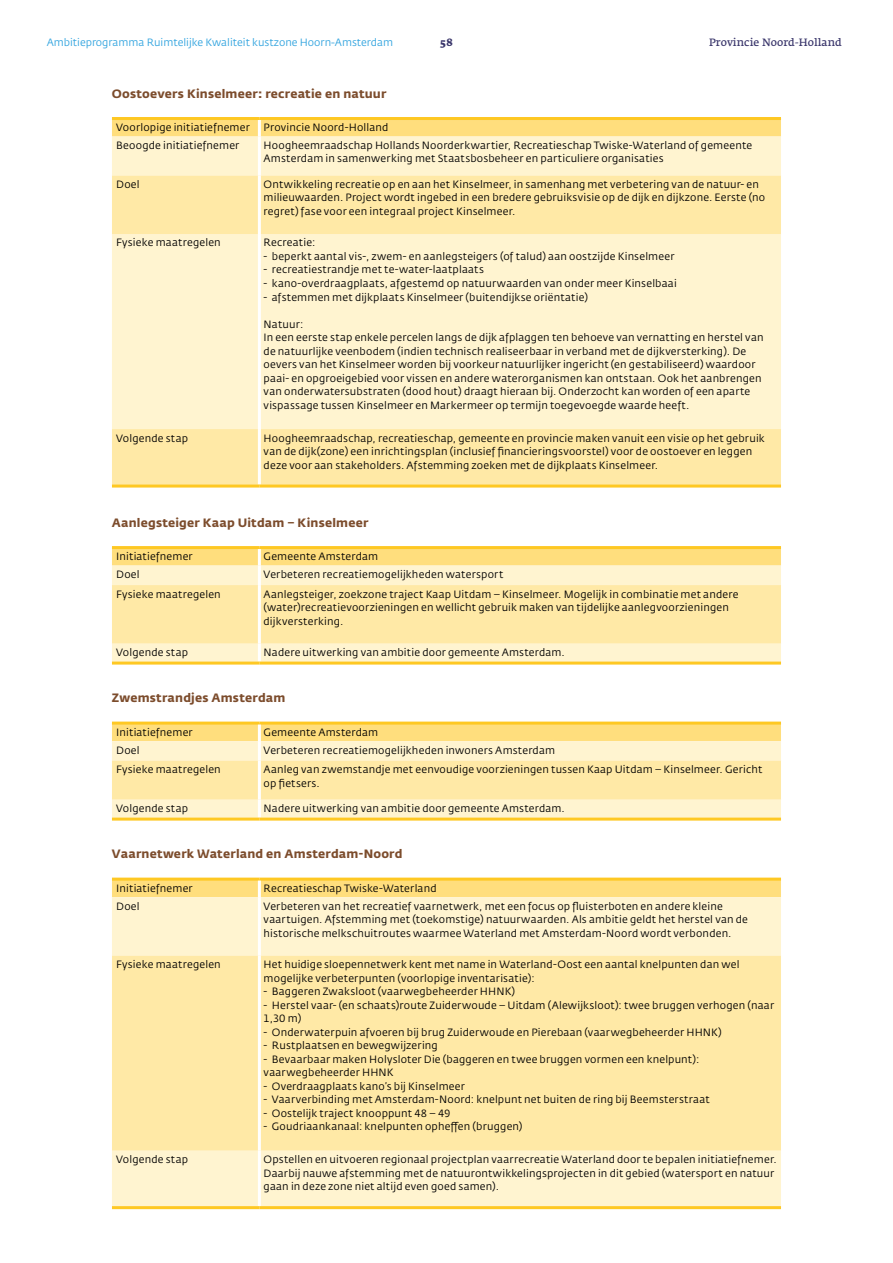
<style>
.page{position:relative;width:893px;height:1263px;background:#fff}
.page>*{position:absolute;margin:0;border:0;box-sizing:border-box;transform-origin:0 0}
.t1{font:700 12px "Fedra Sans Std";letter-spacing:.015em;color:#7c4c2c}
.t2{font:10.5px/13.5px "Fedra Sans Std";letter-spacing:.02em;color:#000}
.t3{font:10.5px "Fedra Sans Std";color:#32a4df}
.t4{font:600 10.5px "Fedra Serif A Std";color:#3a366b}
.t5{font:700 10.5px "Fedra Serif A Std";color:#3a366b}
</style>
<div class="page">
<div style="left:112px;top:120px;width:669px;height:16px;background:#ffde7d"></div>
<div style="left:112px;top:136px;width:669px;height:40px;background:#fff4d0"></div>
<svg style="left:112px;top:176px;width:669px;height:309px;background:#feefc0"></svg>
<hr style="left:112px;top:117px;width:147px;height:3px;background:#fec823">
<hr style="left:259px;top:117px;width:522px;height:3px;background:#fec823">
<hr style="left:258px;top:120px;width:3px;height:17px;background:#fff">
<hr style="left:258px;top:137px;width:3px;height:39px;background:#fff">
<hr style="left:258px;top:176px;width:3px;height:58px;background:#fff">
<hr style="left:258px;top:234px;width:3px;height:195px;background:#fff">
<hr style="left:258px;top:429px;width:3px;height:56px;background:#fff">
<hr style="left:112px;top:485px;width:147px;height:3px;background:#fec823">
<hr style="left:259px;top:485px;width:522px;height:3px;background:#fec823">
<div style="left:112px;top:549px;width:669px;height:17px;background:#ffde7d"></div>
<div style="left:112px;top:566px;width:669px;height:96px;background:#fff4d0"></div>
<div style="left:112px;top:585px;width:669px;height:59px;background:#ffe9a6"></div>
<hr style="left:112px;top:546px;width:147px;height:3px;background:#fec823">
<hr style="left:259px;top:546px;width:522px;height:3px;background:#fec823">
<hr style="left:258px;top:549px;width:3px;height:17px;background:#fff">
<hr style="left:258px;top:566px;width:3px;height:19px;background:#fff">
<hr style="left:258px;top:585px;width:3px;height:59px;background:#fff">
<hr style="left:258px;top:644px;width:3px;height:18px;background:#fff">
<hr style="left:112px;top:662px;width:147px;height:3px;background:#fec823">
<hr style="left:259px;top:662px;width:522px;height:3px;background:#fec823">
<div style="left:112px;top:725px;width:669px;height:16px;background:#ffde7d"></div>
<div style="left:112px;top:741px;width:669px;height:77px;background:#fff4d0"></div>
<div style="left:112px;top:760px;width:669px;height:40px;background:#ffe9a6"></div>
<hr style="left:112px;top:722px;width:147px;height:3px;background:#fec823">
<hr style="left:259px;top:722px;width:522px;height:3px;background:#fec823">
<hr style="left:258px;top:725px;width:3px;height:16px;background:#fff">
<hr style="left:258px;top:741px;width:3px;height:20px;background:#fff">
<hr style="left:258px;top:761px;width:3px;height:39px;background:#fff">
<hr style="left:258px;top:800px;width:3px;height:18px;background:#fff">
<hr style="left:112px;top:818px;width:147px;height:3px;background:#fec823">
<hr style="left:259px;top:818px;width:522px;height:3px;background:#fec823">
<div style="left:112px;top:881px;width:669px;height:16px;background:#ffde7d"></div>
<div style="left:112px;top:897px;width:669px;height:309px;background:#fff4d0"></div>
<div style="left:112px;top:956px;width:669px;height:195px;background:#ffe9a6"></div>
<hr style="left:112px;top:878px;width:147px;height:3px;background:#fec823">
<hr style="left:259px;top:878px;width:522px;height:3px;background:#fec823">
<hr style="left:258px;top:881px;width:3px;height:16px;background:#fff">
<hr style="left:258px;top:897px;width:3px;height:59px;background:#fff">
<hr style="left:258px;top:956px;width:3px;height:195px;background:#fff">
<hr style="left:258px;top:1151px;width:3px;height:55px;background:#fff">
<hr style="left:112px;top:1206px;width:147px;height:3px;background:#fec823">
<hr style="left:259px;top:1206px;width:522px;height:3px;background:#fec823">
<p class="t3" style="left:47px;top:36px;width:348px">Ambitieprogramma Ruimtelijke Kwaliteit kustzone Hoorn-Amsterdam</p>
<p class="t5" style="left:440px;top:36px;width:14px">58</p>
<p class="t4" style="left:709px;top:36px;width:134px">Provincie Noord-Holland</p>
<p class="t1" style="left:112px;top:86px;width:276px">Oostoevers Kinselmeer: recreatie en natuur</p>
<p class="t2" style="left:116px;top:121px;width:135px">Voorlopige initiatiefnemer</p>
<p class="t2" style="left:264px;top:121px;width:126px">Provincie Noord-Holland</p>
<p class="t2" style="left:116px;top:139px;width:125px">Beoogde initiatiefnemer</p>
<p class="t2" style="left:264px;top:139px;width:490px">Hoogheemraadschap Hollands Noorderkwartier, Recreatieschap Twiske-Waterland of gemeente<br>Amsterdam in samenwerking met Staatsbosbeheer en particuliere organisaties</p>
<p class="t2" style="left:116px;top:178px;width:25px">Doel</p>
<p class="t2" style="left:264px;top:178px;width:503px">Ontwikkeling recreatie op en aan het Kinselmeer, in samenhang met verbetering van de natuur- en milieuwaarden. Project wordt ingebed in een bredere gebruiksvisie op de dijk en dijkzone. Eerste (no regret) fase voor een integraal project Kinselmeer.</p>
<p class="t2" style="left:116px;top:236px;width:106px">Fysieke maatregelen</p>
<p class="t2" style="left:264px;top:236px;width:53px">Recreatie:</p>
<p class="t2" style="left:264px;top:250px;width:412px">- beperkt aantal vis-, zwem- en aanlegsteigers (of talud) aan oostzijde Kinselmeer</p>
<p class="t2" style="left:264px;top:263px;width:222px">- recreatiestrandje met te-water-laatplaats</p>
<p class="t2" style="left:264px;top:277px;width:415px">- kano-overdraagplaats, afgestemd op natuurwaarden van onder meer Kinselbaai</p>
<p class="t2" style="left:264px;top:290px;width:326px">- afstemmen met dijkplaats Kinselmeer (buitendijkse oriëntatie)</p>
<p class="t2" style="left:264px;top:317px;width:501px">Natuur:<br>In een eerste stap enkele percelen langs de dijk afplaggen ten behoeve van vernatting en herstel van de natuurlijke veenbodem (indien technisch realiseerbaar in verband met de dijkversterking). De oevers van het Kinselmeer worden bij voorkeur natuurlijker ingericht (en gestabiliseerd) waardoor paai- en opgroeigebied voor vissen en andere waterorganismen kan ontstaan. Ook het aanbrengen van onderwatersubstraten (dood hout) draagt hieraan bij. Onderzocht kan worden of een aparte vispassage tussen Kinselmeer en Markermeer op termijn toegevoegde waarde heeft.</p>
<p class="t2" style="left:116px;top:431px;width:73px">Volgende stap</p>
<p class="t2" style="left:264px;top:431px;width:503px">Hoogheemraadschap, recreatieschap, gemeente en provincie maken vanuit een visie op het gebruik van de dijk(zone) een inrichtingsplan (inclusief financieringsvoorstel) voor de oostoever en leggen deze voor aan stakeholders. Afstemming zoeken met de dijkplaats Kinselmeer.</p>
<p class="t1" style="left:112px;top:515px;width:258px">Aanlegsteiger Kaap Uitdam – Kinselmeer</p>
<p class="t2" style="left:116px;top:550px;width:78px">Initiatiefnemer</p>
<p class="t2" style="left:264px;top:550px;width:116px">Gemeente Amsterdam</p>
<p class="t2" style="left:116px;top:568px;width:25px">Doel</p>
<p class="t2" style="left:264px;top:568px;width:241px">Verbeteren recreatiemogelijkheden watersport</p>
<p class="t2" style="left:116px;top:587px;width:106px">Fysieke maatregelen</p>
<p class="t2" style="left:264px;top:587px;width:476px">Aanlegsteiger, zoekzone traject Kaap Uitdam – Kinselmeer. Mogelijk in combinatie met andere (water)recreatievoorzieningen en wellicht gebruik maken van tijdelijke aanlegvoorzieningen dijkversterking.</p>
<p class="t2" style="left:116px;top:646px;width:73px">Volgende stap</p>
<p class="t2" style="left:264px;top:646px;width:303px">Nadere uitwerking van ambitie door gemeente Amsterdam.</p>
<p class="t1" style="left:112px;top:690px;width:175px">Zwemstrandjes Amsterdam</p>
<p class="t2" style="left:116px;top:725px;width:78px">Initiatiefnemer</p>
<p class="t2" style="left:264px;top:725px;width:116px">Gemeente Amsterdam</p>
<p class="t2" style="left:116px;top:743px;width:25px">Doel</p>
<p class="t2" style="left:264px;top:743px;width:293px">Verbeteren recreatiemogelijkheden inwoners Amsterdam</p>
<p class="t2" style="left:116px;top:763px;width:106px">Fysieke maatregelen</p>
<p class="t2" style="left:264px;top:763px;width:500px">Aanleg van zwemstandje met eenvoudige voorzieningen tussen Kaap Uitdam – Kinselmeer. Gericht op fietsers.</p>
<p class="t2" style="left:116px;top:802px;width:73px">Volgende stap</p>
<p class="t2" style="left:264px;top:802px;width:303px">Nadere uitwerking van ambitie door gemeente Amsterdam.</p>
<p class="t1" style="left:112px;top:846px;width:292px">Vaarnetwerk Waterland en Amsterdam-Noord</p>
<p class="t2" style="left:116px;top:881px;width:78px">Initiatiefnemer</p>
<p class="t2" style="left:264px;top:881px;width:174px">Recreatieschap Twiske-Waterland</p>
<p class="t2" style="left:116px;top:899px;width:25px">Doel</p>
<p class="t2" style="left:264px;top:899px;width:486px">Verbeteren van het recreatief vaarnetwerk, met een focus op fluisterboten en andere kleine vaartuigen. Afstemming met (toekomstige) natuurwaarden. Als ambitie geldt het herstel van de historische melkschuitroutes waarmee Waterland met Amsterdam-Noord wordt verbonden.</p>
<p class="t2" style="left:116px;top:958px;width:106px">Fysieke maatregelen</p>
<p class="t2" style="left:264px;top:958px;width:477px">Het huidige sloepennetwerk kent met name in Waterland-Oost een aantal knelpunten dan wel mogelijke verbeterpunten (voorlopige inventarisatie):</p>
<p class="t2" style="left:264px;top:985px;width:253px">- Baggeren Zwaksloot (vaarwegbeheerder HHNK)</p>
<p class="t2" style="left:264px;top:998px;width:512px">- Herstel vaar- (en schaats)route Zuiderwoude – Uitdam (Alewijksloot): twee bruggen verhogen (naar<br>1,30 m)</p>
<p class="t2" style="left:264px;top:1025px;width:459px">- Onderwaterpuin afvoeren bij brug Zuiderwoude en Pierebaan (vaarwegbeheerder HHNK)</p>
<p class="t2" style="left:264px;top:1039px;width:176px">- Rustplaatsen en bewegwijzering</p>
<p class="t2" style="left:264px;top:1052px;width:437px">- Bevaarbaar maken Holysloter Die (baggeren en twee bruggen vormen een knelpunt): vaarwegbeheerder HHNK</p>
<p class="t2" style="left:264px;top:1079px;width:203px">- Overdraagplaats kano’s bij Kinselmeer</p>
<p class="t2" style="left:264px;top:1093px;width:448px">- Vaarverbinding met Amsterdam-Noord: knelpunt net buiten de ring bij Beemsterstraat</p>
<p class="t2" style="left:264px;top:1106px;width:188px">- Oostelijk traject knooppunt 48 – 49</p>
<p class="t2" style="left:264px;top:1120px;width:260px">- Goudriaankanaal: knelpunten opheffen (bruggen)</p>
<p class="t2" style="left:116px;top:1153px;width:73px">Volgende stap</p>
<p class="t2" style="left:264px;top:1153px;width:515px">Opstellen en uitvoeren regionaal projectplan vaarrecreatie Waterland door te bepalen initiatiefnemer.<br>Daarbij nauwe afstemming met de natuurontwikkelingsprojecten in dit gebied (watersport en natuur gaan in deze zone niet altijd even goed samen).</p>
</div>
